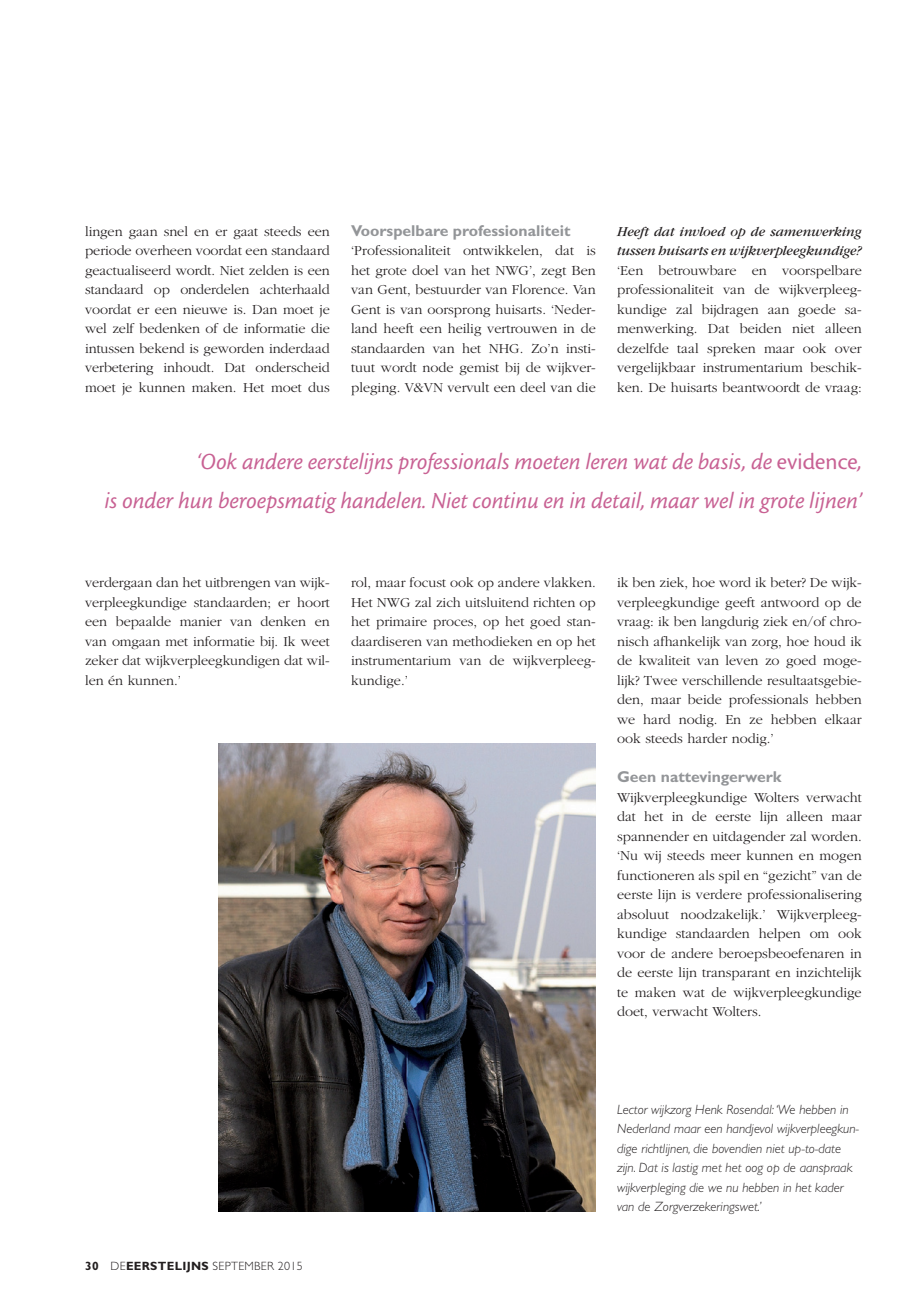
<style>
.page{position:relative;width:915px;height:1306px;background:#fff}
.page>*{position:absolute;margin:0;border:0;box-sizing:border-box;transform-origin:0 0}
.t1{font:24px/39px "Cronos MM It 408 16";letter-spacing:.005em;color:#c86193;text-align:right}
.t2{font:700 15.75px "Gill Sans";color:#939598}
.t3{font:300 14.25px/19.5px "Garamond";color:#231f20;text-align:justify}
.t4{font:italic 14.25px/19.5px "Garamond";letter-spacing:-.01em;color:#231f20}
.t5{font:italic 300 13.5px/19.5px "Gill Sans";color:#231f20}
.t6{font:300 12px "Gill Sans";letter-spacing:.025em;color:#231f20}
.s1{font-family:"Cronos MM 408 16"}
.s2{font-weight:700}
</style>
<div class="page">
<img style="left:218px;top:743px;width:377px;height:468px">
<p class="t3" style="left:85px;top:222px;width:246px">lingen gaan snel en er gaat steeds een periode overheen voordat een standaard geactualiseerd wordt. Niet zelden is een standaard op onderdelen achterhaald voordat er een nieuwe is. Dan moet je wel zelf bedenken of de informatie die intussen bekend is geworden inderdaad verbetering inhoudt. Dat onderscheid moet je kunnen maken. Het moet dus</p>
<p class="t2" style="left:351px;top:221px;width:221px">Voorspelbare professionaliteit</p>
<p class="t3" style="left:351px;top:241px;width:246px">‘Professionaliteit ontwikkelen, dat is het grote doel van het NWG’, zegt Ben van Gent, bestuurder van Florence. Van Gent is van oorsprong huisarts. ‘Neder&shy;land heeft een heilig vertrouwen in de standaarden van het NHG. Zo’n insti&shy;tuut wordt node gemist bij de wijkver&shy;pleging. V&amp;VN vervult een deel van die</p>
<p class="t4" style="left:617px;top:222px;width:246px">Heeft dat invloed op de samenwerking tussen huisarts en wijkverpleegkundige?</p>
<p class="t3" style="left:617px;top:261px;width:246px">‘Een betrouwbare en voorspelbare professionaliteit van de wijkverpleeg&shy;kundige zal bijdragen aan goede sa&shy;menwerking. Dat beiden niet alleen dezelfde taal spreken maar ook over vergelijkbaar instrumentarium beschik&shy;ken. De huisarts beantwoordt de vraag:</p>
<h1 class="t1" style="left:104px;top:442px;width:758px">‘Ook andere eerstelijns professionals moeten leren wat de basis, de <span class="s1">evidence</span>,<br>is onder hun beroepsmatig handelen. Niet continu en in detail, maar wel in grote lijnen’</h1>
<p class="t3" style="left:85px;top:573px;width:246px">verdergaan dan het uitbrengen van wijk&shy;verpleegkundige standaarden; er hoort een bepaalde manier van denken en van omgaan met informatie bij. Ik weet zeker dat wijkverpleegkundigen dat wil&shy;len én kunnen.’</p>
<p class="t3" style="left:351px;top:573px;width:246px">rol, maar focust ook op andere vlakken.<br>Het NWG zal zich uitsluitend richten op het primaire proces, op het goed stan&shy;daardiseren van methodieken en op het instrumentarium van de wijkverpleeg&shy;kundige.’</p>
<p class="t3" style="left:617px;top:573px;width:246px">ik ben ziek, hoe word ik beter? De wijk&shy;verpleegkundige geeft antwoord op de vraag: ik ben langdurig ziek en/of chro&shy;nisch afhankelijk van zorg, hoe houd ik de kwaliteit van leven zo goed moge&shy;lijk? Twee verschillende resultaatsgebie&shy;den, maar beide professionals hebben we hard nodig. En ze hebben elkaar ook steeds harder nodig.’</p>
<p class="t2" style="left:617px;top:767px;width:166px">Geen nattevingerwerk</p>
<p class="t3" style="left:617px;top:787px;width:246px">Wijkverpleegkundige Wolters verwacht dat het in de eerste lijn alleen maar spannender en uitdagender zal worden. ‘Nu wij steeds meer kunnen en mogen functioneren als spil en “gezicht” van de eerste lijn is verdere professionalisering absoluut noodzakelijk.’ Wijkverpleeg&shy;kundige standaarden helpen om ook voor de andere beroepsbeoefenaren in de eerste lijn transparant en inzichtelijk te maken wat de wijkverpleegkundige doet, verwacht Wolters.</p>
<p class="t6" style="left:85px;top:1258px;width:219px"><span class="s2">30</span> DE<span class="s2">EERSTELIJNS</span> SEPTEMBER 2015</p>
<p class="t5" style="left:617px;top:1099px;width:243px">Lector wijkzorg Henk Rosendal: ‘We hebben in Nederland maar een handjevol wijkverpleegkun&shy;dige richtlijnen, die bovendien niet up-to-date zijn. Dat is lastig met het oog op de aanspraak wijkverpleging die we nu hebben in het kader van de Zorgverzekeringswet.’</p>
</div>
